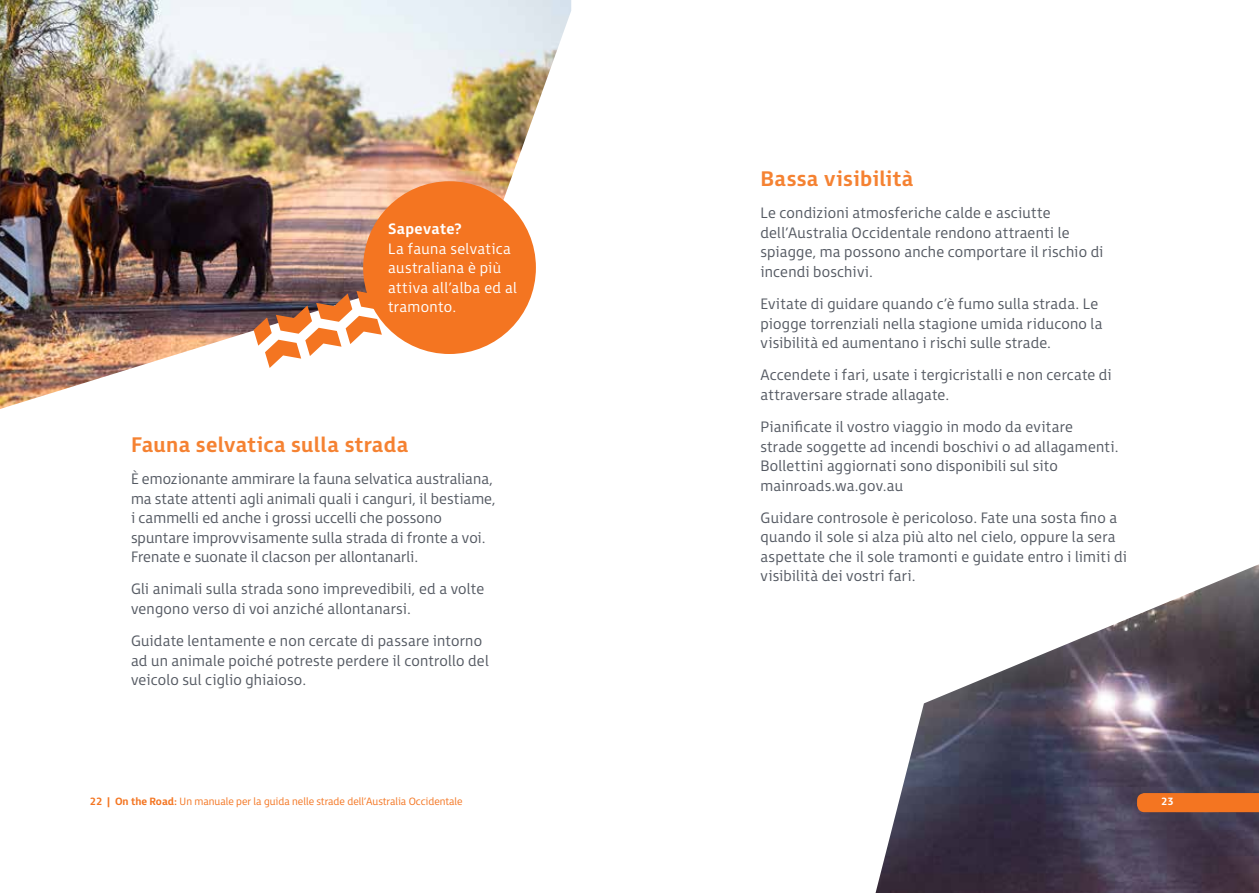
<style>
.page{position:relative;width:1259px;height:893px;background:#fff}
.page>*{position:absolute;margin:0;border:0;box-sizing:border-box;transform-origin:0 0}
.t1{font:700 21px "FS Millbank";letter-spacing:.015em;color:#f58232}
.t2{font:300 15px/19.5px "FS Millbank";letter-spacing:.01em;color:#545962}
.t3{font:300 15px/19.5px "FS Millbank";letter-spacing:.025em;color:#fff}
.t4{font:700 15px "FS Millbank";letter-spacing:.025em;color:#fff}
.t5{font:300 10.5px "FS Millbank";color:#f47521}
.t6{font:700 10.5px "FS Millbank";color:#fff}
.s1{font-weight:700}
</style>
<div class="page">
<img style="left:0;top:0;width:571px;height:409px">
<div style="left:363px;top:181px;width:173px;height:173px;background:#f47521;border-radius:50%"></div>
<svg style="left:254px;top:291px;width:128px;height:77px"></svg>
<img style="left:875px;top:564px;width:384px;height:329px">
<div style="left:1137px;top:793px;width:122px;height:19px;background:#f47521"></div>
<p class="t4" style="left:388px;top:216px;width:75px">Sapevate?</p>
<p class="t3" style="left:388px;top:237px;width:131px">La fauna selvatica australiana è più attiva all’alba ed al tramonto.</p>
<h1 class="t1" style="left:131px;top:427px;width:279px">Fauna selvatica sulla strada</h1>
<p class="t2" style="left:131px;top:467px;width:366px">È emozionante ammirare la fauna selvatica australiana, ma state attenti agli animali quali i canguri, il bestiame, i cammelli ed anche i grossi uccelli che possono spuntare improvvisamente sulla strada di fronte a voi.<br>Frenate e suonate il clacson per allontanarli.</p>
<p class="t2" style="left:131px;top:578px;width:355px">Gli animali sulla strada sono imprevedibili, ed a volte vengono verso di voi anziché allontanarsi.</p>
<p class="t2" style="left:131px;top:629px;width:359px">Guidate lentamente e non cercate di passare intorno ad un animale poiché potreste perdere il controllo del veicolo sul ciglio ghiaioso.</p>
<h1 class="t1" style="left:760px;top:161px;width:154px">Bassa visibilità</h1>
<p class="t2" style="left:760px;top:202px;width:344px">Le condizioni atmosferiche calde e asciutte dell’Australia Occidentale rendono attraenti le spiagge, ma possono anche comportare il rischio di incendi boschivi.</p>
<p class="t2" style="left:760px;top:292px;width:343px">Evitate di guidare quando c’è fumo sulla strada. Le piogge torrenziali nella stagione umida riducono la visibilità ed aumentano i rischi sulle strade.</p>
<p class="t2" style="left:760px;top:364px;width:353px">Accendete i fari, usate i tergicristalli e non cercate di attraversare strade allagate.</p>
<p class="t2" style="left:760px;top:415px;width:359px">Pianificate il vostro viaggio in modo da evitare strade soggette ad incendi boschivi o ad allagamenti.<br>Bollettini aggiornati sono disponibili sul sito mainroads.wa.gov.au</p>
<p class="t2" style="left:760px;top:506px;width:368px">Guidare controsole è pericoloso. Fate una sosta fino a quando il sole si alza più alto nel cielo, oppure la sera aspettate che il sole tramonti e guidate entro i limiti di visibilità dei vostri fari.</p>
<p class="t5" style="left:90px;top:793px;width:374px"><span class="s1">22 | On the Road:</span> Un manuale per la guida nelle strade dell’Australia Occidentale</p>
<p class="t6" style="left:1161px;top:793px;width:14px">23</p>
</div>
